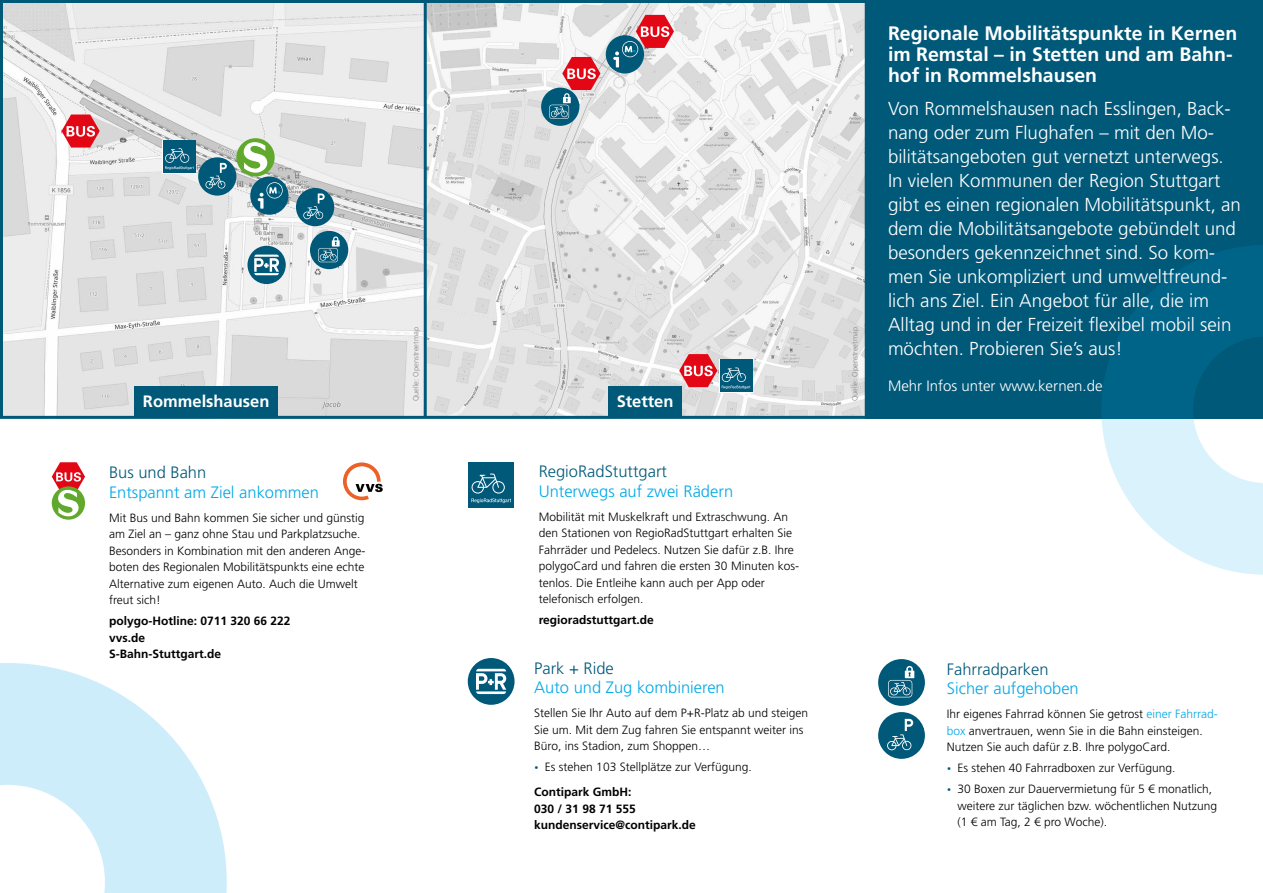
<style>
.page{position:relative;width:1263px;height:893px;background:#fff}
.page>*{position:absolute;margin:0;border:0;box-sizing:border-box;transform-origin:0 0}
.t1{font:700 19.5px/21px "Frutiger LT Std";color:#fff}
.t2{font:300 18.75px/24px "Frutiger LT Std";color:#fff}
.t3{font:300 16.5px "Frutiger LT Std";color:#00a8e7}
.t4{font:300 16.5px "Frutiger LT Std";color:#005979}
.t5{font:700 16.5px "Frutiger LT Std";color:#fff}
.t6{font:300 15px "Frutiger LT Std";color:#fff}
.t7{font:300 12px/16.5px "Frutiger LT Std";color:#000}
.t8{font:700 12px/16.5px "Frutiger LT Std";color:#000}
.t9{font:300 7.5px "Frutiger LT Std";color:#878787}
.s1{font-family:"bwegt Text";font-weight:400;color:#005979}
.s2{font-weight:700}
.s3{color:#00a8e7}
</style>
<div class="page">
<div style="left:864px;top:0;width:399px;height:419px;background:#005979"></div>
<svg style="left:1101px;top:245px;width:162px;height:330px"></svg>
<img style="left:4px;top:4px;width:420px;height:411px">
<svg style="left:427px;top:4px;width:437px;height:411px"></svg>
<div style="left:0;top:0;width:869px;height:419px;border:3px solid #005979"></div>
<hr style="left:424px;top:0;width:3px;height:417px;background:#005979">
<hr style="left:0;top:0;width:864px;height:1px;background:#005979">
<svg style="left:0;top:663px;width:227px;height:230px;fill:#cdedfa"></svg>
<svg style="left:62px;top:114px;width:38px;height:34px"></svg>
<div style="left:236px;top:138px;width:39px;height:38px;background:#60a92c;border-radius:50%"></div>
<svg style="left:241px;top:141px;width:28px;height:34px"></svg>
<div style="left:250px;top:176px;width:38px;height:39px;background:#005979;border-radius:50%"></div>
<svg style="left:258px;top:182px;width:25px;height:27px"></svg>
<div style="left:606px;top:35px;width:38px;height:39px;background:#005979;border-radius:50%"></div>
<svg style="left:613px;top:15px;width:61px;height:52px"></svg>
<div style="left:310px;top:231px;width:38px;height:38px;background:#005979;border-radius:50%"></div>
<svg style="left:318px;top:236px;width:22px;height:26px"></svg>
<div style="left:541px;top:88px;width:38px;height:38px;background:#005979;border-radius:50%"></div>
<svg style="left:549px;top:57px;width:51px;height:62px"></svg>
<div style="left:247px;top:246px;width:39px;height:38px;background:#005979;border-radius:50%"></div>
<svg style="left:254px;top:255px;width:25px;height:20px"></svg>
<div style="left:198px;top:157px;width:38px;height:39px;background:#005979;border-radius:50%"></div>
<svg style="left:205px;top:163px;width:22px;height:26px"></svg>
<div style="left:296px;top:188px;width:38px;height:38px;background:#005979;border-radius:50%"></div>
<svg style="left:303px;top:193px;width:22px;height:27px"></svg>
<div style="left:162px;top:140px;width:34px;height:34px;background:#fff"></div>
<div style="left:163px;top:140px;width:33px;height:33px;background:#005979"></div>
<svg style="left:165px;top:148px;width:29px;height:22px"></svg>
<svg style="left:719px;top:359px;width:34px;height:34px"></svg>
<div style="left:720px;top:359px;width:32px;height:33px;background:#005979"></div>
<svg style="left:679px;top:354px;width:71px;height:35px"></svg>
<svg style="left:52px;top:462px;width:33px;height:57px"></svg>
<svg style="left:343px;top:462px;width:40px;height:38px"></svg>
<svg style="left:468px;top:462px;width:1px;height:46px"></svg>
<div style="left:469px;top:462px;width:45px;height:46px;background:#005979"></div>
<svg style="left:471px;top:474px;width:40px;height:29px"></svg>
<div style="left:134px;top:387px;width:144px;height:29px;background:#005979"></div>
<div style="left:608px;top:387px;width:74px;height:29px;background:#005979"></div>
<div style="left:878px;top:712px;width:47px;height:47px;background:#005979;border-radius:50%"></div>
<svg style="left:887px;top:719px;width:26px;height:32px"></svg>
<div style="left:878px;top:659px;width:47px;height:47px;background:#005979;border-radius:50%"></div>
<svg style="left:888px;top:666px;width:26px;height:31px"></svg>
<div style="left:468px;top:658px;width:46px;height:47px;background:#005979;border-radius:50%"></div>
<svg style="left:476px;top:669px;width:30px;height:25px"></svg>
<p class="t9" style="left:412px;top:401px;width:76px;rotate:-90deg">Quelle: Openstreetmap</p>
<p class="t9" style="left:850px;top:401px;width:76px;rotate:-90deg">Quelle: Openstreetmap</p>
<h3 class="t5" style="left:143px;top:392px;width:128px">Rommelshausen</h3>
<h3 class="t5" style="left:617px;top:392px;width:58px">Stetten</h3>
<h3 class="t4" style="left:109px;top:463px;width:99px">Bus und Bahn</h3>
<h3 class="t3" style="left:109px;top:482px;width:211px">Entspannt am Ziel ankommen</h3>
<p class="t7" style="left:109px;top:509px;width:258px">Mit Bus und Bahn kommen Sie sicher und günstig am Ziel an – ganz ohne Stau und Parkplatzsuche.<br>Besonders in Kombination mit den anderen Ange&shy;boten des Regionalen Mobilitätspunkts eine echte Alternative zum eigenen Auto. Auch die Umwelt freut sich!</p>
<p class="t8" style="left:109px;top:613px;width:183px">polygo-Hotline: 0711 320 66 222 vvs.de<br>S-Bahn-Stuttgart.de</p>
<h3 class="t4" style="left:539px;top:462px;width:130px">RegioRadStuttgart</h3>
<h3 class="t3" style="left:539px;top:482px;width:196px">Unterwegs auf zwei Rädern</h3>
<p class="t7" style="left:539px;top:509px;width:262px">Mobilität mit Muskelkraft und Extraschwung. An den Stationen von RegioRadStuttgart erhalten Sie Fahrräder und Pedelecs. Nutzen Sie dafür z.B. Ihre polygoCard und fahren die ersten 30 Minuten kos&shy;tenlos. Die Entleihe kann auch per App oder telefonisch erfolgen.</p>
<p class="t8" style="left:539px;top:612px;width:117px">regioradstuttgart.de</p>
<h3 class="t4" style="left:534px;top:659px;width:81px">Park + Ride</h3>
<h3 class="t3" style="left:534px;top:678px;width:192px">Auto und Zug kombinieren</h3>
<p class="t7" style="left:534px;top:705px;width:275px">Stellen Sie Ihr Auto auf dem P+R-Platz ab und steigen<br>Sie um. Mit dem Zug fahren Sie entspannt weiter ins<br>Büro, ins Stadion, zum Shoppen…</p>
<p class="t7" style="left:534px;top:754px;width:219px;line-height:25.2px"><span class="s1">•</span> Es stehen 103 Stellplätze zur Verfügung.<br><span class="s2">Contipark GmbH:</span></p>
<p class="t8" style="left:534px;top:800px;width:163px">030 / 31 98 71 555 kundenservice@contipark.de</p>
<h1 class="t1" style="left:888px;top:23px;width:351px">Regionale Mobilitätspunkte in Kernen im Remstal – in Stetten und am Bahn&shy;hof in Rommelshausen</h1>
<p class="t2" style="left:888px;top:97px;width:354px">Von Rommelshausen nach Esslingen, Back&shy;nang oder zum Flughafen – mit den Mo&shy;bilitätsangeboten gut vernetzt unterwegs.<br>In vielen Kommunen der Region Stuttgart gibt es einen regionalen Mobilitätspunkt, an dem die Mobilitätsangebote gebündelt und besonders gekennzeichnet sind. So kom&shy;men Sie unkompliziert und umweltfreund&shy;lich ans Ziel. Ein Angebot für alle, die im Alltag und in der Freizeit flexibel mobil sein möchten. Probieren Sie’s aus!</p>
<p class="t6" style="left:888px;top:377px;width:216px">Mehr Infos unter www.kernen.de</p>
<h3 class="t4" style="left:947px;top:660px;width:103px">Fahrradparken</h3>
<h3 class="t3" style="left:947px;top:679px;width:134px">Sicher aufgehoben</h3>
<p class="t7" style="left:947px;top:706px;width:273px">Ihr eigenes Fahrrad können Sie getrost <span class="s3">einer Fahrrad&shy;box</span> anvertrauen, wenn Sie in die Bahn einsteigen.<br>Nutzen Sie auch dafür z.B. Ihre polygoCard.</p>
<p class="t7" style="left:947px;top:760px;width:230px"><span class="s1">•</span> Es stehen 40 Fahrradboxen zur Verfügung.</p>
<p class="t7" style="left:957px;top:781px;width:261px;text-indent:-11px"><span class="s1">•</span> 30 Boxen zur Dauervermietung für 5 € monatlich, weitere zur täglichen bzw. wöchentlichen Nutzung (1 € am Tag, 2 € pro Woche).</p>
</div>
